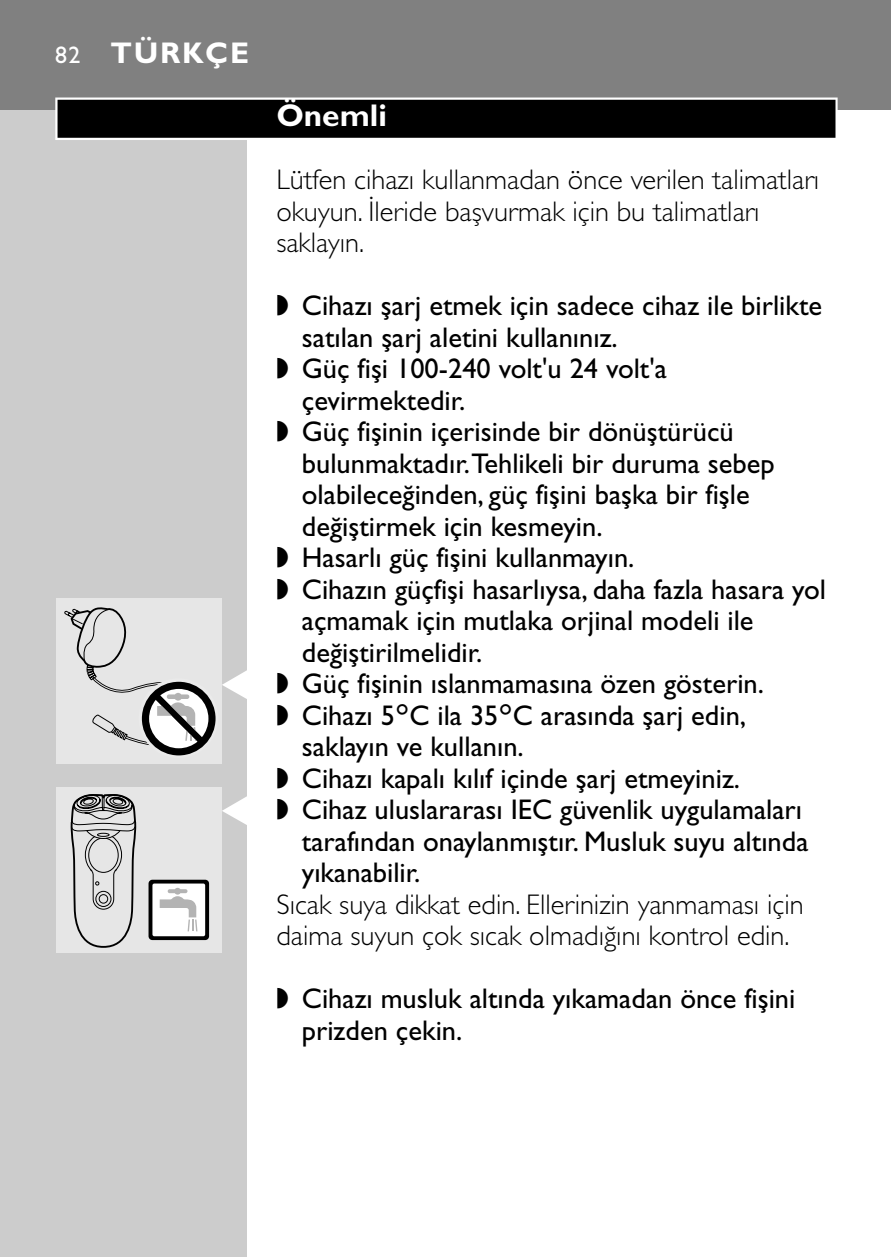
<style>
.page{position:relative;width:891px;height:1257px;background:#fff}
.page>*{position:absolute;margin:0;border:0;box-sizing:border-box;transform-origin:0 0}
.t1{font:700 31.5px "Gill Sans Tur";color:#fff}
.t2{font:700 30px "Gill Sans Tur";letter-spacing:.055em;color:#fff}
.t3{font:28.5px/31.5px "Gill Sans Tur";color:#000}
.t4{font:300 28.5px/31.5px "Gill Sans Tur";color:#000}
.s1{font-family:"Gill Sans";font-weight:400;font-size:24px}
.s2{font-family:"Philips Tape";font-size:54px;color:#fff}
.s3{font-family:"Philips Ll Font Plain"}
</style>
<div class="page">
<div style="left:0;top:110px;width:247px;height:1147px;background:#ccc"></div>
<div style="left:0;top:0;width:891px;height:110px;background:#808080"></div>
<svg style="left:55px;top:98px;width:783px;height:42px;fill:#fff"></svg>
<div style="left:58px;top:100px;width:778px;height:38px;background:#000"></div>
<div style="left:56px;top:598px;width:165px;height:165px;background:#e6e6e6"></div>
<svg style="left:142px;top:682px;width:74px;height:73px"></svg>
<svg style="left:64px;top:607px;width:144px;height:149px"></svg>
<div style="left:56px;top:787px;width:165px;height:165px;background:#e6e6e6"></div>
<svg style="left:70px;top:794px;width:67px;height:154px"></svg>
<svg style="left:149px;top:880px;width:60px;height:60px;background:#b9b9b9"></svg>
<p class="t2" style="left:55px;top:42px;width:195px"><span class="s1">82</span> TÜRKÇE</p>
<p class="t1" style="left:276px;top:104px;width:112px">Önemli</p>
<p class="t4" style="left:276px;top:166px;width:544px">Lütfen cihazı kullanmadan önce verilen talimatları okuyun. İleride başvurmak için bu talimatları saklayın.</p>
<p class="t3" style="left:276px;top:292px;width:547px">◗ Cihazı şarj etmek için sadece cihaz ile birlikte</p>
<p class="t3" style="left:302px;top:324px;width:317px">satılan şarj aletini kullanınız.</p>
<p class="t3" style="left:276px;top:355px;width:392px">◗ Güç fişi 100-240 volt'u 24 volt'a</p>
<p class="t3" style="left:302px;top:387px;width:165px">çevirmektedir.</p>
<p class="t3" style="left:276px;top:418px;width:459px">◗ Güç fişinin içerisinde bir dönüştürücü</p>
<p class="t3" style="left:302px;top:450px;width:474px">bulunmaktadır.Tehlikeli bir duruma sebep</p>
<p class="t3" style="left:302px;top:481px;width:449px">olabileceğinden, güç fişini başka bir fişle</p>
<p class="t3" style="left:302px;top:513px;width:302px">değiştirmek için kesmeyin.</p>
<p class="t3" style="left:276px;top:544px;width:360px">◗ Hasarlı güç fişini kullanmayın.</p>
<p class="t3" style="left:276px;top:576px;width:551px">◗ Cihazın güçfişi hasarlıysa, daha fazla hasara yol</p>
<p class="t3" style="left:302px;top:607px;width:453px">açmamak için mutlaka orjinal modeli ile</p>
<p class="t3" style="left:302px;top:639px;width:182px">değiştirilmelidir.</p>
<p class="t3" style="left:217px;top:670px;width:549px"><span class="s2">C</span> ◗ Güç fişinin ıslanmamasına özen gösterin.</p>
<p class="t3" style="left:276px;top:702px;width:471px">◗ Cihazı 5<span class="s3">c</span>C ila 35<span class="s3">c</span>C arasında şarj edin,</p>
<p class="t3" style="left:302px;top:733px;width:223px">saklayın ve kullanın.</p>
<p class="t3" style="left:276px;top:765px;width:465px">◗ Cihazı kapalı kılıf içinde şarj etmeyiniz.</p>
<p class="t3" style="left:217px;top:796px;width:587px"><span class="s2">C</span> ◗ Cihaz uluslararası IEC güvenlik uygulamaları</p>
<p class="t3" style="left:302px;top:828px;width:508px">tarafından onaylanmıştır. Musluk suyu altında</p>
<p class="t3" style="left:302px;top:859px;width:120px">yıkanabilir.</p>
<p class="t4" style="left:276px;top:891px;width:529px">Sıcak suya dikkat edin. Ellerinizin yanmaması için daima suyun çok sıcak olmadığını kontrol edin.</p>
<p class="t3" style="left:302px;top:985px;width:495px;text-indent:-26px">◗ Cihazı musluk altında yıkamadan önce fişini prizden çekin.</p>
</div>
